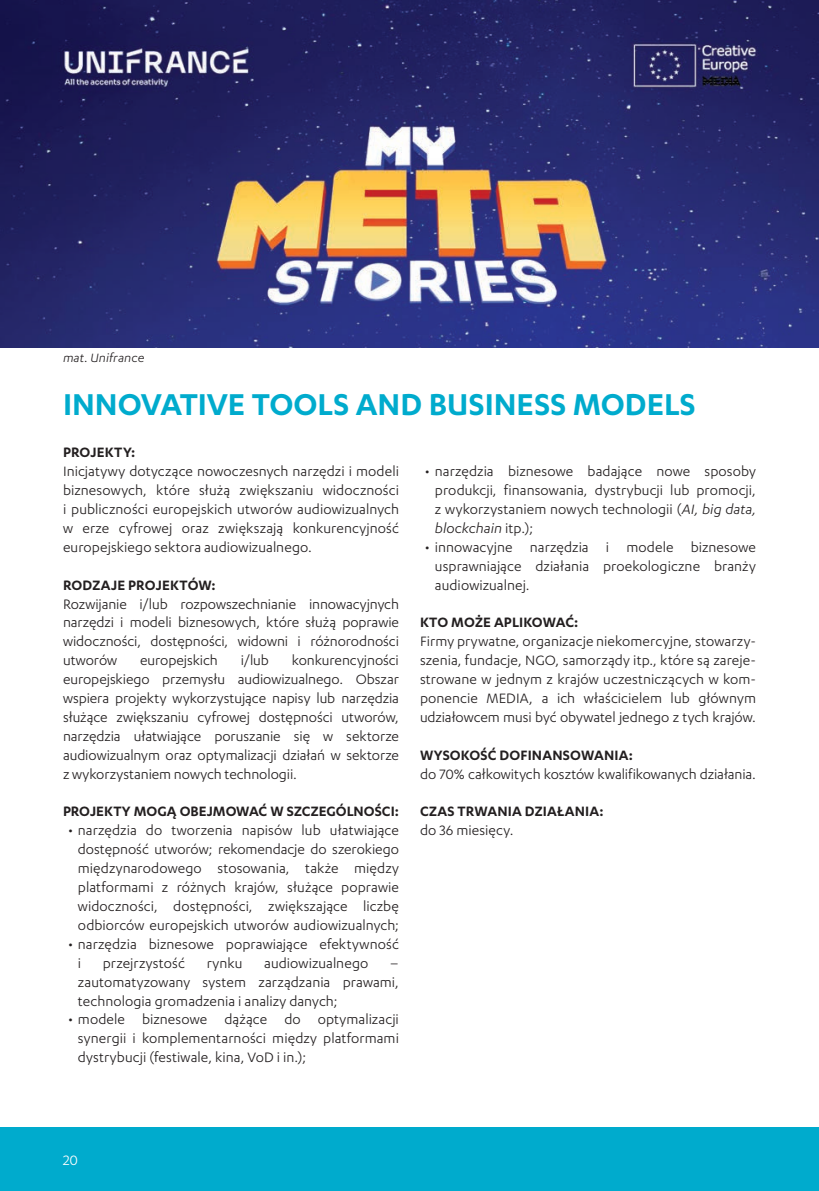
<style>
.page{position:relative;width:819px;height:1191px;background:#fff}
.page>*{position:absolute;margin:0;border:0;box-sizing:border-box;transform-origin:0 0}
.t1{font:600 35px "Karbon";color:#00abcd}
.t2{font:15.75px/18.9px "Karbon";color:#231f20;text-align:justify}
.t3{font:600 15.75px "Karbon";letter-spacing:.005em;color:#231f20}
.t4{font:15.75px "Karbon";color:#fff}
.t5{font:italic 14px "Karbon";letter-spacing:.01em;color:#231f20}
.s1{font-style:italic}
</style>
<div class="page">
<div style="left:0;top:1128px;width:819px;height:63px;background:#00abcd"></div>
<img style="left:0;top:0;width:819px;height:347px">
<p class="t5" style="left:63px;top:350px;width:83px">mat. Unifrance</p>
<h1 class="t1" style="left:63px;top:384px;width:634px">INNOVATIVE TOOLS AND BUSINESS MODELS</h1>
<p class="t3" style="left:63px;top:443px;width:74px">PROJEKTY:</p>
<p class="t2" style="left:63px;top:461px;width:337px">Inicjatywy dotyczące nowoczesnych narzędzi i modeli biznesowych, które służą zwiększaniu widoczności i publiczności europejskich utworów audiowizualnych w erze cyfrowej oraz zwiększają konkurencyjność europejskiego sektora audiowizualnego.</p>
<p class="t3" style="left:63px;top:576px;width:154px">RODZAJE PROJEKTÓW:</p>
<p class="t2" style="left:63px;top:594px;width:337px">Rozwijanie i/lub rozpowszechnianie innowacyjnych narzędzi i modeli biznesowych, które służą poprawie widoczności, dostępności, widowni i różnorodności utworów</p>
<p class="t2" style="left:435px;top:461px;width:322px;text-indent:-10px">• narzędzia biznesowe badające nowe sposoby produkcji, finansowania, dystrybucji lub promocji, z wykorzystaniem nowych technologii (<span class="s1">AI, big data, blockchain</span> itp.);</p>
<p class="t2" style="left:435px;top:537px;width:322px;text-indent:-10px">• innowacyjne narzędzia i modele biznesowe usprawniające działania proekologiczne branży audiowizualnej.</p>
<p class="t3" style="left:420px;top:614px;width:160px">KTO MOŻE APLIKOWAĆ:</p>
<p class="t2" style="left:420px;top:631px;width:337px">Firmy prywatne, organizacje niekomercyjne, stowarzy&shy;szenia, fundacje, NGO, samorządy itp., które są zareje&shy;strowane w jednym z krajów uczestniczących w kom&shy;ponencie MEDIA, a ich właścicielem lub głównym udziałowcem musi być obywatel jednego z tych krajów.</p>
<p class="t3" style="left:420px;top:746px;width:214px">WYSOKOŚĆ DOFINANSOWANIA:</p>
<p class="t2" style="left:420px;top:764px;width:337px">do 70% całkowitych kosztów kwalifikowanych działania.</p>
<p class="t3" style="left:420px;top:803px;width:185px">CZAS TRWANIA DZIAŁANIA:</p>
<p class="t2" style="left:420px;top:820px;width:95px">do 36 miesięcy.</p>
<p class="t2" style="left:63px;top:650px;width:337px;text-indent:229px">konkurencyjności europejskiego przemysłu audiowizualnego. Obszar wspiera projekty wykorzystujące napisy lub narzędzia służące zwiększaniu cyfrowej dostępności utworów, narzędzia ułatwiające poruszanie się w sektorze audiowizualnym oraz optymalizacji działań w sektorze z wykorzystaniem nowych technologii.</p>
<p class="t3" style="left:63px;top:803px;width:337px">PROJEKTY MOGĄ OBEJMOWAĆ W SZCZEGÓLNOŚCI:</p>
<p class="t2" style="left:78px;top:820px;width:322px;text-indent:-10px">• narzędzia do tworzenia napisów lub ułatwiające dostępność utworów; rekomendacje do szerokiego międzynarodowego stosowania, także między platformami z różnych krajów, służące poprawie widoczności, dostępności, zwiększające liczbę odbiorców europejskich utworów audiowizualnych;</p>
<p class="t2" style="left:78px;top:934px;width:322px;text-indent:-10px">• narzędzia biznesowe poprawiające efektywność i</p>
<p class="t2" style="left:140px;top:650px;width:79px">europejskich</p>
<p class="t2" style="left:241px;top:650px;width:30px">i/lub</p>
<p class="t2" style="left:103px;top:953px;width:84px">przejrzystość</p>
<p class="t2" style="left:207px;top:953px;width:37px">rynku</p>
<p class="t2" style="left:264px;top:953px;width:106px">audiowizualnego</p>
<p class="t2" style="left:78px;top:953px;width:322px;text-indent:312px">– zautomatyzowany system zarządzania prawami, technologia gromadzenia i analizy danych;</p>
<p class="t2" style="left:78px;top:1009px;width:322px;text-indent:-10px">• modele biznesowe dążące do optymalizacji synergii i komplementarności między platformami dystrybucji (festiwale, kina, VoD i in.);</p>
<p class="t4" style="left:63px;top:1151px;width:17px">20</p>
</div>
